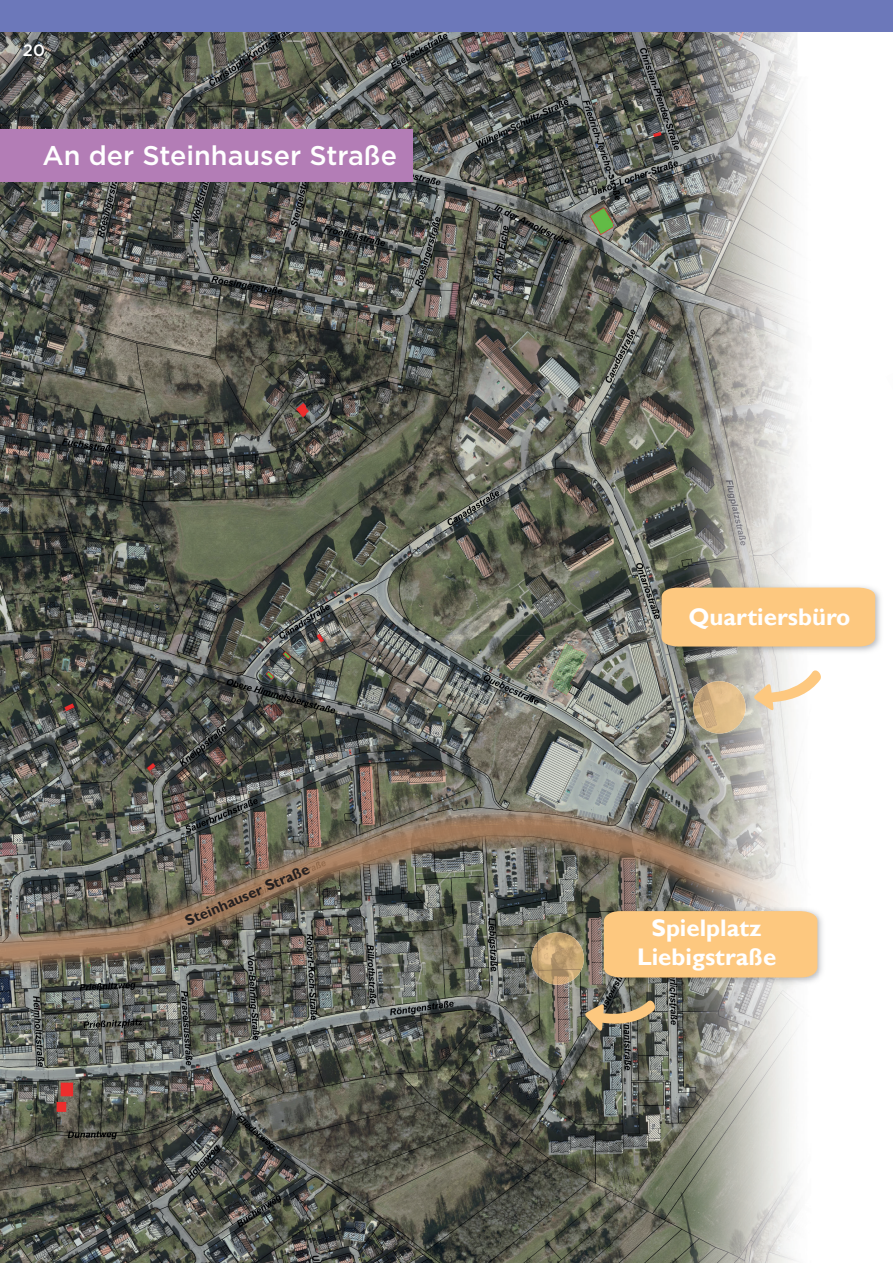
<style>
.page{position:relative;width:893px;height:1263px;background:#fff}
.page>*{position:absolute;margin:0;border:0;box-sizing:border-box;transform-origin:0 0}
.t1{font:500 27px "Gotham";color:#fff}
.t2{font:700 24px/28.8px "Gill Sans";color:#fff;text-align:center}
.t3{font:500 16.5px "Gotham";color:#fff}
.t4{font:700 15px "Gill Sans";color:#231f20}
</style>
<div class="page">
<img style="left:0;top:32px;width:614px;height:1231px">
<img style="left:614px;top:32px;width:184px;height:875px">
<img style="left:614px;top:985px;width:184px;height:278px">
<div style="left:0;top:0;width:893px;height:32px;background:#6c78ba"></div>
<div style="left:0;top:130px;width:412px;height:52px;background:#b37db6"></div>
<img style="left:693px;top:681px;width:53px;height:52px;border-radius:26px">
<img style="left:658px;top:583px;width:223px;height:71px">
<div style="left:662px;top:587px;width:213px;height:59px;background:#fdc87f"></div>
<svg style="left:753px;top:667px;width:68px;height:43px"></svg>
<img style="left:531px;top:932px;width:53px;height:53px;border-radius:26px">
<img style="left:600px;top:907px;width:223px;height:78px">
<div style="left:604px;top:911px;width:213px;height:66px;background:#fdc87f"></div>
<svg style="left:585px;top:997px;width:73px;height:34px;background:#958568"></svg>
<p class="t3" style="left:23px;top:40px;width:24px">20</p>
<p class="t1" style="left:43px;top:138px;width:356px">An der Steinhauser Straße</p>
<p class="t4" style="left:182px;top:912px;width:135px;rotate:-23deg">Steinhauser Straße</p>
<p class="t2" style="left:689px;top:603px;width:163px">Quartiersbüro</p>
<p class="t2" style="left:637px;top:914px;width:141px">Spielplatz<br>Liebigstraße</p>
</div>
